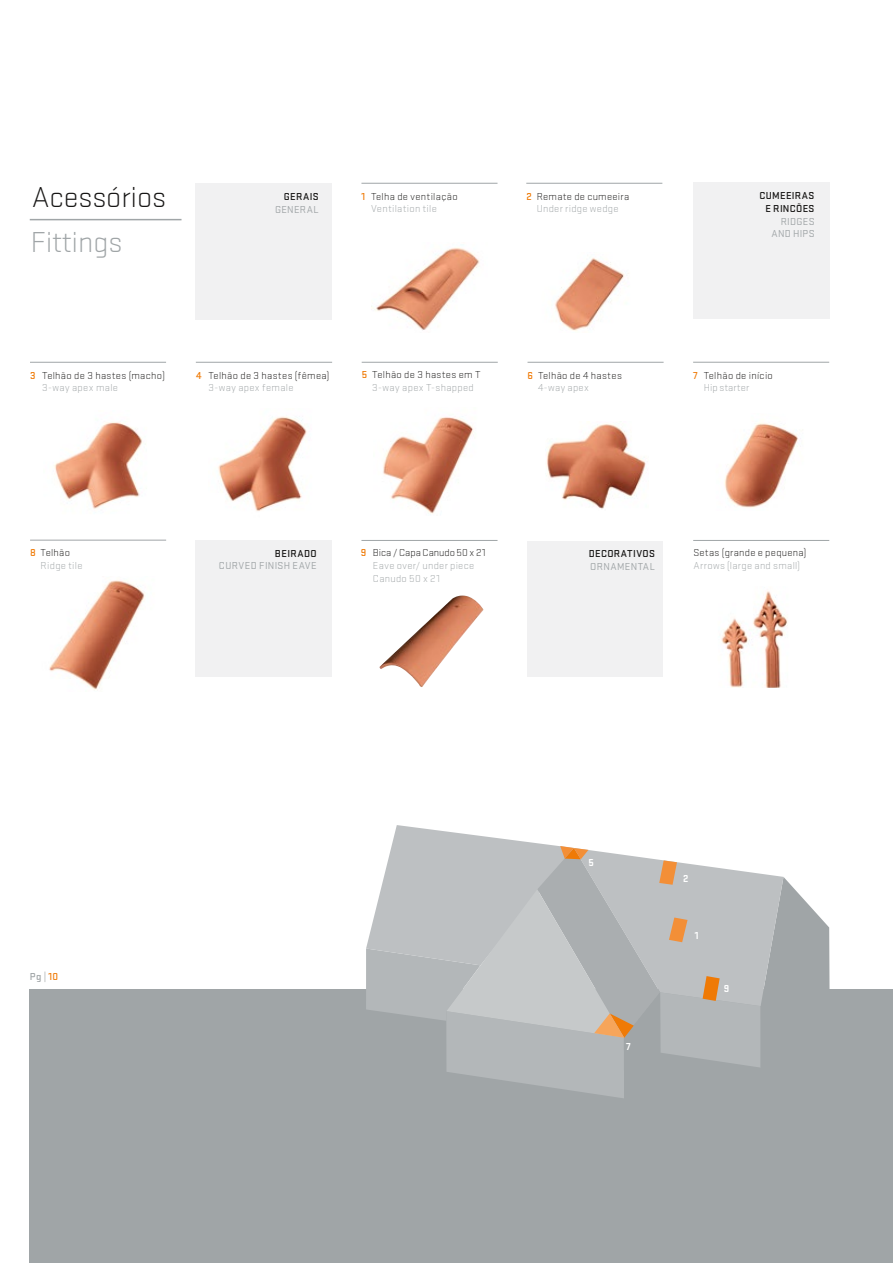
<style>
.page{position:relative;width:893px;height:1263px;background:#fff}
.page>*{position:absolute;margin:0;border:0;box-sizing:border-box;transform-origin:0 0}
.t1{font:300 30px "Stratum 2";color:#181716}
.t2{font:300 30px "Stratum 2";color:#a0a5a7}
.t3{font:300 10.5px/12.6px "Stratum 2";letter-spacing:.03em;color:#181716}
.t4{font:300 10.5px/12.6px "Stratum 2";letter-spacing:.03em;color:#a0a5a7}
.t5{font:10.5px/12.6px "Stratum 2";letter-spacing:.035em;color:#a0a5a7;text-align:right}
.t6{font:500 10.5px/12.6px "Stratum 2";letter-spacing:.03em;color:#181716;text-align:center}
.t7{font:300 10.5px "Stratum 2";letter-spacing:-.005em;color:#181716}
.t8{font:500 10.5px "Stratum 2";color:#ef7a06}
.t9{font:500 10.5px "Stratum 2";color:#a0a5a7}
.t10{font:700 10.5px "Stratum 2";color:#fff}
.s1{font-weight:500;color:#ef7a06}
.s2{color:#a0a5a7}
.s3{color:#ef7a06}
</style>
<div class="page">
<img style="left:721px;top:591px;width:67px;height:97px">
<div style="left:30px;top:990px;width:863px;height:273px;background:#a0a5a7"></div>
<div style="left:196px;top:184px;width:136px;height:136px;background:#f1f1f2"></div>
<hr style="left:196px;top:362px;width:136px;height:1px;background:#a0a5a7">
<hr style="left:526px;top:183px;width:136px;height:1px;background:#a0a5a7">
<hr style="left:361px;top:183px;width:136px;height:1px;background:#a0a5a7">
<hr style="left:30px;top:362px;width:136px;height:1px;background:#a0a5a7">
<div style="left:693px;top:183px;width:136px;height:136px;background:#f1f1f2"></div>
<hr style="left:30px;top:219px;width:152px;height:1px;background:#a0a5a7">
<img style="left:379px;top:595px;width:105px;height:92px">
<hr style="left:527px;top:362px;width:137px;height:1px;background:#a0a5a7">
<img style="left:546px;top:424px;width:100px;height:85px">
<img style="left:218px;top:416px;width:89px;height:95px">
<img style="left:383px;top:417px;width:91px;height:97px">
<hr style="left:361px;top:540px;width:136px;height:1px;background:#a0a5a7">
<img style="left:372px;top:247px;width:108px;height:84px">
<img style="left:54px;top:422px;width:89px;height:87px">
<div style="left:196px;top:540px;width:136px;height:136px;background:#f1f1f2"></div>
<hr style="left:693px;top:540px;width:136px;height:1px;background:#a0a5a7">
<div style="left:527px;top:541px;width:136px;height:136px;background:#f1f1f2"></div>
<hr style="left:693px;top:362px;width:136px;height:1px;background:#a0a5a7">
<img style="left:724px;top:422px;width:74px;height:86px">
<hr style="left:30px;top:540px;width:136px;height:1px;background:#a0a5a7">
<img style="left:49px;top:580px;width:96px;height:110px">
<img style="left:555px;top:258px;width:74px;height:73px">
<hr style="left:362px;top:362px;width:136px;height:1px;background:#a0a5a7">
<svg style="left:366px;top:825px;width:463px;height:273px"></svg>
<h1 class="t1" style="left:32px;top:180px;width:136px">Acessórios</h1>
<h1 class="t2" style="left:31px;top:225px;width:93px">Fittings</h1>
<p class="t6" style="left:284px;top:190px;width:36px">GERAIS</p>
<p class="t5" style="left:275px;top:203px;width:45px">GENERAL</p>
<p class="t3" style="left:371px;top:190px;width:88px">Telha de ventilação</p>
<p class="t4" style="left:371px;top:203px;width:67px">Ventilation tile</p>
<p class="t8" style="left:361px;top:190px;width:5px">1</p>
<p class="t3" style="left:526px;top:190px;width:104px;text-align:center"><span class="s1">2</span> Remate de cumeeira<br><span class="s2">Under ridge wedge</span></p>
<p class="t6" style="left:760px;top:190px;width:56px">CUMEEIRAS<br>E RINCÕES</p>
<p class="t5" style="left:771px;top:215px;width:45px">RIDGES<br>AND HIPS</p>
<p class="t3" style="left:42px;top:369px;width:124px">Telhão de 3 hastes (macho)</p>
<p class="t4" style="left:42px;top:382px;width:77px">3-way apex male</p>
<p class="t8" style="left:30px;top:369px;width:7px">3</p>
<p class="t3" style="left:208px;top:369px;width:123px;text-indent:-12px"><span class="s1">4</span> Telhão de 3 hastes (fêmea)<br><span class="s2">3-way apex female</span></p>
<p class="t8" style="left:362px;top:369px;width:7px">5</p>
<p class="t3" style="left:372px;top:368px;width:110px">Telhão de 3 hastes em T</p>
<p class="t4" style="left:372px;top:381px;width:103px">3-way apex T-shapped</p>
<p class="t8" style="left:527px;top:369px;width:7px">6</p>
<p class="t3" style="left:538px;top:369px;width:85px">Telhão de 4 hastes</p>
<p class="t4" style="left:538px;top:381px;width:52px">4-way apex</p>
<p class="t3" style="left:704px;top:369px;width:71px">Telhão de início</p>
<p class="t4" style="left:704px;top:381px;width:47px">Hip starter</p>
<p class="t8" style="left:693px;top:369px;width:6px">7</p>
<p class="t8" style="left:30px;top:547px;width:7px">8</p>
<p class="t3" style="left:41px;top:547px;width:31px">Telhão</p>
<p class="t4" style="left:41px;top:559px;width:43px">Ridge tile</p>
<p class="t6" style="left:275px;top:547px;width:43px">BEIRADO</p>
<p class="t8" style="left:361px;top:547px;width:7px">9</p>
<p class="t5" style="left:219px;top:559px;width:99px">CURVED FINISH EAVE</p>
<p class="t7" style="left:373px;top:547px;width:114px">Bica / Capa Canudo 50 x 21</p>
<p class="t4" style="left:373px;top:559px;width:103px">Eave over/ under piece<br>Canudo 50 x 21</p>
<p class="t6" style="left:589px;top:548px;width:68px">DECORATIVOS</p>
<p class="t5" style="left:590px;top:560px;width:66px">ORNAMENTAL</p>
<p class="t3" style="left:693px;top:546px;width:115px">Setas (grande e pequena)</p>
<p class="t4" style="left:693px;top:559px;width:108px">Arrows (large and small)</p>
<p class="t9" style="left:30px;top:970px;width:30px">Pg | <span class="s3">10</span></p>
<p class="t10" style="left:588px;top:857px;width:7px">5</p>
<p class="t10" style="left:626px;top:1040px;width:6px">7</p>
<p class="t10" style="left:683px;top:872px;width:7px">2</p>
<p class="t10" style="left:695px;top:929px;width:5px">1</p>
<p class="t10" style="left:724px;top:982px;width:7px">9</p>
</div>
